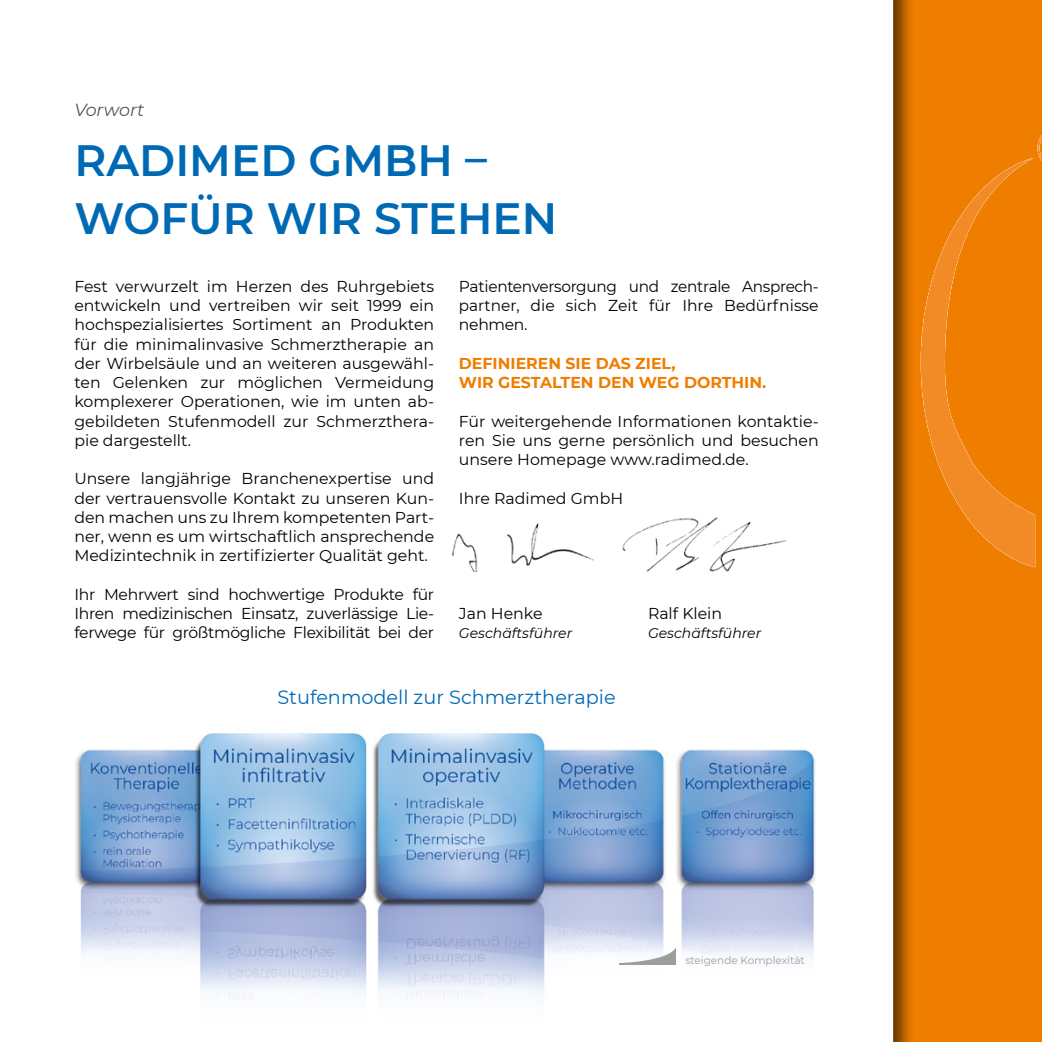
<style>
.page{position:relative;width:1042px;height:1042px;background:#fff}
.page>*{position:absolute;margin:0;border:0;box-sizing:border-box;transform-origin:0 0}
.t1{font:600 43.75px/57.8px "Montserrat";color:#0069b4}
.t2{font:19.25px "Montserrat";color:#0069b4}
.t3{font:italic 17.5px "Montserrat";color:#575756}
.t4{font:15.75px/19.2px "Montserrat";color:#000;text-align:justify}
.t5{font:700 15.75px/19.2px "Montserrat";color:#ef7d00}
.t6{font:italic 14px "Montserrat";color:#000}
.t7{font:10.5px "Montserrat";color:#9d9d9c}
</style>
<div class="page">
<div style="left:878px;top:0;width:164px;height:1042px;background:#000;opacity:.6"></div>
<img style="left:75px;top:733px;width:740px;height:266px">
<img style="left:451px;top:523px;width:139px;height:48px">
<img style="left:590px;top:517px;width:197px;height:55px">
<svg style="left:619px;top:946px;width:56px;height:18px"></svg>
<p class="t3" style="left:74px;top:98px;width:71px">Vorwort</p>
<h1 class="t1" style="left:74px;top:130px;width:484px">RADIMED GMBH –<br>WOFÜR WIR STEHEN</h1>
<p class="t4" style="left:74px;top:276px;width:361px">Fest verwurzelt im Herzen des Ruhrgebiets entwickeln und vertreiben wir seit 1999 ein hochspezialisiertes Sortiment an Produkten für die minimalinvasive Schmerztherapie an der Wirbelsäule und an weiteren ausgewähl&shy;ten Gelenken zur möglichen Vermeidung komplexerer Operationen, wie im unten ab&shy;gebildeten Stufenmodell zur Schmerzthera&shy;pie dargestellt.</p>
<p class="t4" style="left:74px;top:468px;width:361px">Unsere langjährige Branchenexpertise und der vertrauensvolle Kontakt zu unseren Kun&shy;den machen uns zu Ihrem kompetenten Part&shy;ner, wenn es um wirtschaftlich ansprechende Medizintechnik in zertifizierter Qualität geht.</p>
<p class="t4" style="left:74px;top:584px;width:361px">Ihr Mehrwert sind hochwertige Produkte für Ihren medizinischen Einsatz, zuverlässige Lie&shy;ferwege für größtmögliche Flexibilität bei der</p>
<p class="t4" style="left:459px;top:276px;width:361px">Patientenversorgung und zentrale Ansprech&shy;partner, die sich Zeit für Ihre Bedürfnisse nehmen.</p>
<p class="t5" style="left:459px;top:353px;width:309px">DEFINIEREN SIE DAS ZIEL,<br>WIR GESTALTEN DEN WEG DORTHIN.</p>
<p class="t4" style="left:459px;top:411px;width:361px">Für weitergehende Informationen kontaktie&shy;ren Sie uns gerne persönlich und besuchen unsere Homepage www.radimed.de.</p>
<p class="t4" style="left:459px;top:488px;width:166px">Ihre Radimed GmbH</p>
<p class="t4" style="left:459px;top:603px;width:85px">Jan Henke</p>
<p class="t4" style="left:648px;top:603px;width:76px">Ralf Klein</p>
<p class="t6" style="left:459px;top:624px;width:115px">Geschäftsführer</p>
<p class="t6" style="left:648px;top:624px;width:115px">Geschäftsführer</p>
<p class="t2" style="left:277px;top:684px;width:340px">Stufenmodell zur Schmerztherapie</p>
<p class="t7" style="left:685px;top:953px;width:121px">steigende Komplexität</p>
</div>
